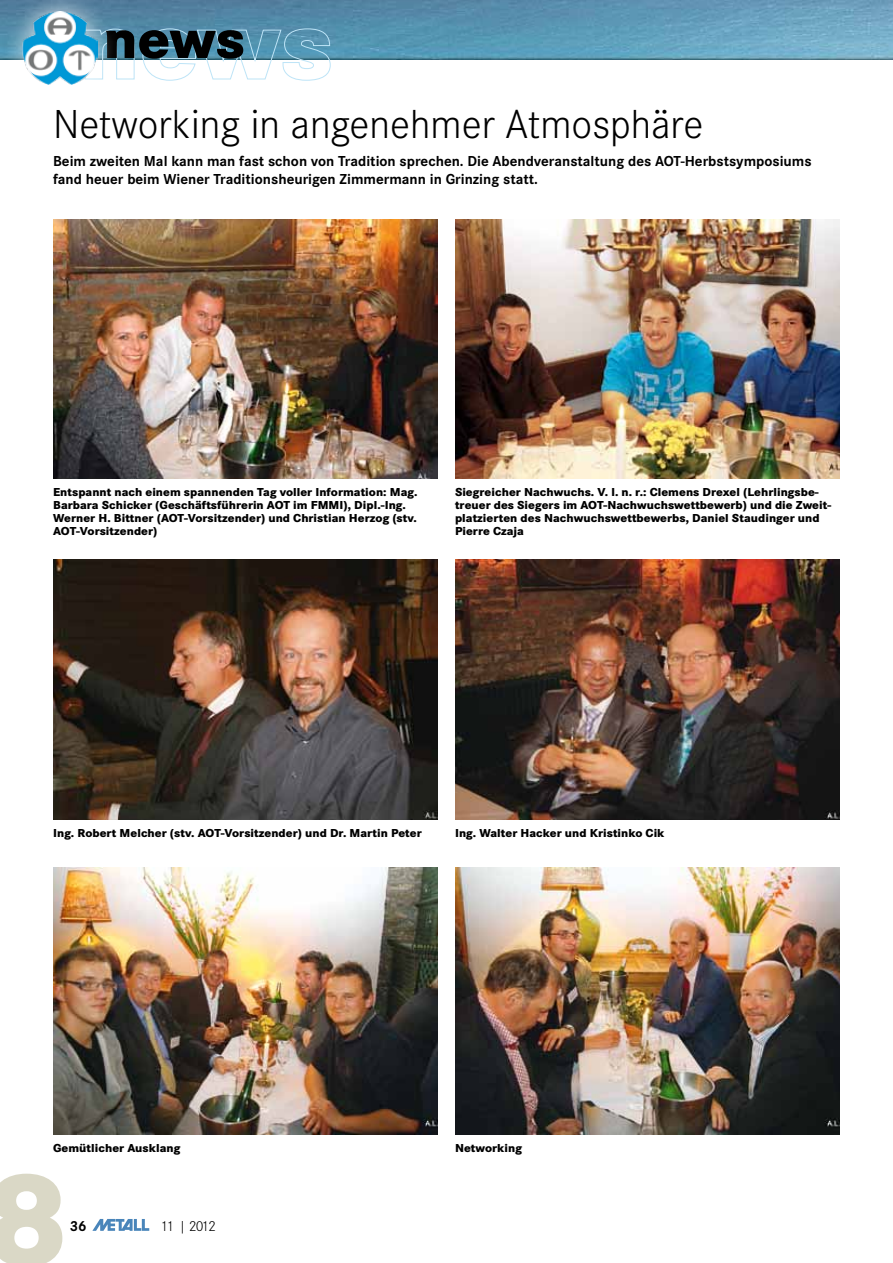
<style>
.page{position:relative;width:893px;height:1263px;background:#fff}
.page>*{position:absolute;margin:0;border:0;box-sizing:border-box;transform-origin:0 0}
.t1{font:700 expanded 138px "Corporate STOT";color:#dad8c6}
.t2{font:700 expanded 57.15px "Corporate STOT";color:#000}
.t3{font:300 42px "Corporate STOT";color:#000}
.t4{font:700 15px/18px "Corporate STOT";color:#000}
.t5{font:300 15px "Corporate STOT";letter-spacing:-.105em;color:#000}
.t6{font:700 expanded 12px/12.8px "Corporate STOT";letter-spacing:.005em;color:#000}
</style>
<div class="page">
<img style="left:0;top:0;width:893px;height:60px">
<svg style="left:120px;top:29px;width:15px;height:50px"></svg>
<svg style="left:142px;top:28px;width:189px;height:53px"></svg>
<div style="left:1px;top:0;width:119px;height:106px;background:#fff;opacity:.7"></div>
<img style="left:23px;top:12px;width:74px;height:72px">
<svg style="left:92px;top:1219px;width:57px;height:12px"></svg>
<img style="left:53px;top:220px;width:385px;height:259px">
<img style="left:455px;top:220px;width:385px;height:259px">
<img style="left:53px;top:560px;width:385px;height:259px">
<img style="left:455px;top:560px;width:385px;height:259px">
<img style="left:53px;top:868px;width:385px;height:267px">
<img style="left:455px;top:868px;width:385px;height:267px">
<h2 class="t2" style="left:103px;top:5px;width:143px">news</h2>
<h3 class="t3" style="left:53px;top:100px;width:652px">Networking in angenehmer Atmosphäre</h3>
<p class="t4" style="left:53px;top:153px;width:760px">Beim zweiten Mal kann man fast schon von Tradition sprechen. Die Abendveranstaltung des AOT-Herbstsymposiums fand heuer beim Wiener Traditionsheurigen Zimmermann in Grinzing statt.</p>
<p class="t6" style="left:53px;top:486px;width:366px">Entspannt nach einem spannenden Tag voller Information: Mag.<br>Barbara Schicker (Geschäftsführerin AOT im FMMI), Dipl.-Ing.<br>Werner H. Bittner (AOT-Vorsitzender) und Christian Herzog (stv.<br>AOT-Vorsitzender)</p>
<p class="t6" style="left:455px;top:486px;width:378px">Siegreicher Nachwuchs. V. l. n. r.: Clemens Drexel (Lehrlingsbe&shy;treuer des Siegers im AOT-Nachwuchswettbewerb) und die Zweit&shy;platzierten des Nachwuchswettbewerbs, Daniel Staudinger und Pierre Czaja</p>
<p class="t6" style="left:53px;top:827px;width:370px">Ing. Robert Melcher (stv. AOT-Vorsitzender) und Dr. Martin Peter</p>
<p class="t6" style="left:455px;top:827px;width:211px">Ing. Walter Hacker und Kristinko Cik</p>
<p class="t6" style="left:53px;top:1142px;width:129px">Gemütlicher Ausklang</p>
<h1 class="t1" style="left:-16px;top:1137px;width:86px">8</h1>
<p class="t4" style="left:70px;top:1217px;width:19px">36</p>
<p class="t5" style="left:161px;top:1217px;width:57px">11 | 2012</p>
<p class="t6" style="left:455px;top:1142px;width:68px">Networking</p>
</div>
